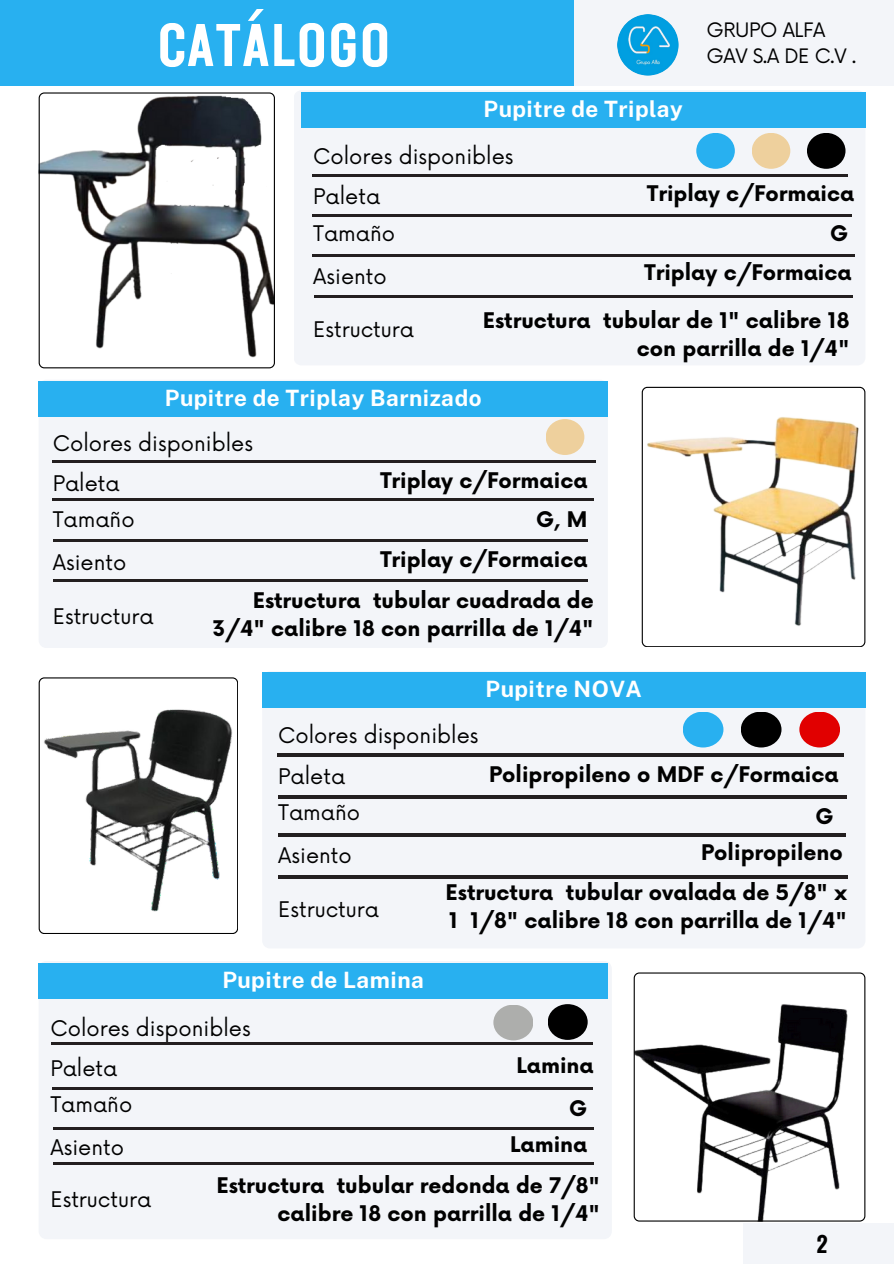
<style>
.page{position:relative;width:894px;height:1264px;background:#fff}
.page>*{position:absolute;margin:0;border:0;box-sizing:border-box;transform-origin:0 0}
.t1{font:60px "Rustic Printed";color:#fff}
.t2{font:25.5px "Rustic Printed";color:#000}
.t3{font:700 22.5px "Public Sans";letter-spacing:.02em;color:#fff}
.t4{font:700 21px/28.2px "Now";color:#010101;text-align:right}
.t5{font:21px "Now";color:#010101}
.t6{font:700 21px/28.2px "Now";color:#000;text-align:right}
.t7{font:19.35px/26px "Now";letter-spacing:-.02em;color:#000}
</style>
<div class="page">
<div style="left:0;top:0;width:581px;height:86px;background:#28b0f0"></div>
<div style="left:294px;top:91px;width:571px;height:274px;background:#f3f5f9"></div>
<div style="left:696px;top:133px;width:38px;height:36px;background:#28b0f0;border-radius:50%"></div>
<div style="left:806px;top:133px;width:39px;height:36px;background:#000;border-radius:50%"></div>
<div style="left:751px;top:133px;width:39px;height:36px;background:#eed09d;border-radius:50%"></div>
<div style="left:262px;top:707px;width:603px;height:241px;background:#f3f5f9"></div>
<div style="left:740px;top:711px;width:41px;height:36px;background:#000;border-radius:50%"></div>
<div style="left:682px;top:711px;width:41px;height:36px;background:#28b0f0;border-radius:50%"></div>
<div style="left:799px;top:711px;width:40px;height:36px;background:#e10000;border-radius:50%"></div>
<svg style="left:39px;top:92px;width:236px;height:276px"></svg>
<div style="left:301px;top:92px;width:564px;height:36px;background:#28b0f0"></div>
<svg style="left:641px;top:387px;width:224px;height:259px"></svg>
<svg style="left:39px;top:677px;width:199px;height:257px"></svg>
<div style="left:262px;top:672px;width:603px;height:35px;background:#28b0f0"></div>
<div style="left:39px;top:961px;width:572px;height:278px;background:#f3f5f9"></div>
<svg style="left:633px;top:972px;width:232px;height:249px"></svg>
<div style="left:39px;top:963px;width:568px;height:35px;background:#28b0f0"></div>
<div style="left:547px;top:1004px;width:40px;height:35px;background:#000;border-radius:50%"></div>
<div style="left:493px;top:1004px;width:40px;height:36px;background:#adaeac;border-radius:50%"></div>
<div style="left:39px;top:380px;width:568px;height:268px;background:#f3f5f9"></div>
<div style="left:39px;top:381px;width:568px;height:35px;background:#28b0f0"></div>
<div style="left:545px;top:419px;width:39px;height:36px;background:#eed09d;border-radius:50%"></div>
<div style="left:574px;top:0;width:319px;height:86px;background:#f3f5f9"></div>
<img style="left:617px;top:14px;width:61px;height:62px;border-radius:50%">
<hr style="left:312px;top:174px;width:535px;height:2px;background:#231f20">
<hr style="left:312px;top:214px;width:538px;height:2px;background:#231f20">
<hr style="left:312px;top:254px;width:542px;height:3px;background:#231f20">
<hr style="left:314px;top:295px;width:537px;height:2px;background:#231f20">
<hr style="left:52px;top:460px;width:543px;height:2px;background:#231f20">
<hr style="left:52px;top:498px;width:541px;height:2px;background:#231f20">
<hr style="left:53px;top:540px;width:534px;height:2px;background:#231f20">
<hr style="left:53px;top:579px;width:534px;height:2px;background:#231f20">
<hr style="left:277px;top:753px;width:566px;height:3px;background:#231f20">
<hr style="left:278px;top:795px;width:568px;height:3px;background:#231f20">
<hr style="left:278px;top:833px;width:567px;height:3px;background:#231f20">
<hr style="left:278px;top:875px;width:569px;height:3px;background:#231f20">
<hr style="left:52px;top:1042px;width:541px;height:2px;background:#231f20">
<hr style="left:53px;top:1087px;width:540px;height:2px;background:#231f20">
<hr style="left:53px;top:1127px;width:540px;height:2px;background:#231f20">
<hr style="left:53px;top:1162px;width:540px;height:2px;background:#231f20">
<div style="left:743px;top:1223px;width:150px;height:40px;background:#f3f5f9"></div>
<h4 class="t1" style="left:157px;top:5px;width:235px">CATÁLOGO</h4>
<p class="t3" style="left:483px;top:96px;width:201px">Pupitre de Triplay</p>
<h4 class="t5" style="left:313px;top:144px;width:202px">Colores disponibles</h4>
<p class="t7" style="left:706px;top:18px;width:151px">GRUPO ALFA<br>GAV S.A DE C.V .</p>
<h3 class="t5" style="left:313px;top:185px;width:68px">Paleta</h3>
<p class="t4" style="left:647px;top:180px;width:208px">Triplay c/Formaica</p>
<h4 class="t4" style="left:829px;top:220px;width:20px">G</h4>
<h4 class="t5" style="left:313px;top:221px;width:83px">Tamaño</h4>
<p class="t5" style="left:313px;top:264px;width:75px">Asiento</p>
<p class="t4" style="left:644px;top:260px;width:208px">Triplay c/Formaica</p>
<p class="t5" style="left:313px;top:318px;width:102px">Estructura</p>
<p class="t6" style="left:482px;top:307px;width:368px">Estructura tubular de 1" calibre 18 con parrilla de 1/4"</p>
<h3 class="t3" style="left:165px;top:384px;width:318px">Pupitre de Triplay Barnizado</h3>
<h4 class="t5" style="left:53px;top:431px;width:202px">Colores disponibles</h4>
<h3 class="t5" style="left:53px;top:472px;width:68px">Paleta</h3>
<h4 class="t4" style="left:380px;top:468px;width:208px">Triplay c/Formaica</h4>
<p class="t4" style="left:536px;top:507px;width:53px">G, M</p>
<p class="t5" style="left:53px;top:508px;width:83px">Tamaño</p>
<p class="t5" style="left:53px;top:551px;width:75px">Asiento</p>
<h3 class="t4" style="left:380px;top:547px;width:208px">Triplay c/Formaica</h3>
<p class="t5" style="left:53px;top:604px;width:102px">Estructura</p>
<h4 class="t4" style="left:212px;top:587px;width:382px">Estructura tubular cuadrada de<br>3/4" calibre 18 con parrilla de 1/4"</h4>
<h3 class="t5" style="left:278px;top:723px;width:202px">Colores disponibles</h3>
<h3 class="t3" style="left:485px;top:675px;width:158px">Pupitre NOVA</h3>
<p class="t5" style="left:278px;top:764px;width:68px">Paleta</p>
<h3 class="t4" style="left:489px;top:761px;width:351px">Polipropileno o MDF c/Formaica</h3>
<h4 class="t4" style="left:815px;top:803px;width:20px">G</h4>
<h4 class="t5" style="left:278px;top:800px;width:83px">Tamaño</h4>
<p class="t5" style="left:278px;top:843px;width:75px">Asiento</p>
<h3 class="t4" style="left:701px;top:840px;width:143px">Polipropileno</h3>
<h4 class="t5" style="left:278px;top:897px;width:102px">Estructura</h4>
<h3 class="t4" style="left:445px;top:879px;width:403px;text-align:left">Estructura tubular ovalada de 5/8" x<br>1 1/8" calibre 18 con parrilla de 1/4"</h3>
<p class="t3" style="left:222px;top:966px;width:203px">Pupitre de Lamina</p>
<h4 class="t5" style="left:50px;top:1016px;width:202px">Colores disponibles</h4>
<p class="t5" style="left:50px;top:1056px;width:68px">Paleta</p>
<h3 class="t4" style="left:516px;top:1052px;width:79px">Lamina</h3>
<h4 class="t4" style="left:569px;top:1096px;width:20px">G</h4>
<h3 class="t5" style="left:50px;top:1092px;width:83px">Tamaño</h3>
<h4 class="t5" style="left:50px;top:1135px;width:75px">Asiento</h4>
<p class="t4" style="left:510px;top:1131px;width:79px">Lamina</p>
<h2 class="t5" style="left:50px;top:1187px;width:102px">Estructura</h2>
<p class="t4" style="left:216px;top:1172px;width:385px">Estructura tubular redonda de 7/8" calibre 18 con parrilla de 1/4"</p>
<h4 class="t2" style="left:816px;top:1226px;width:13px">2</h4>
</div>
